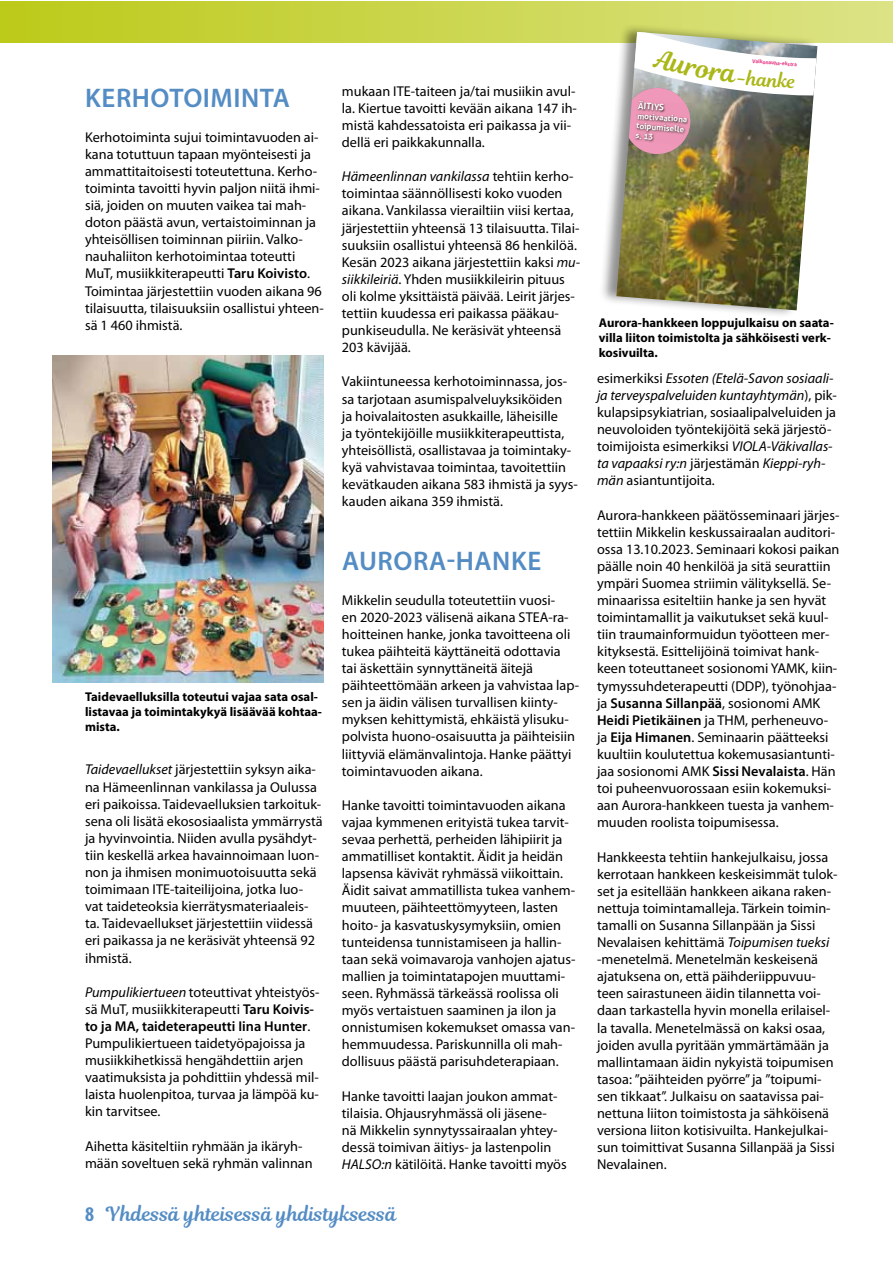
<style>
.page{position:relative;width:893px;height:1263px;background:#fff}
.page>*{position:absolute;margin:0;border:0;box-sizing:border-box;transform-origin:0 0}
.t1{font:600 27px "Myriad Pro";letter-spacing:.02em;color:#548cc4}
.t2{font:19.5px "Magnolia Script";color:#548cc4}
.t3{font:14.25px/17.1px "Myriad Pro";color:#000}
.t4{font:700 12.75px/15px "Myriad Pro";color:#000}
.t5{font:700 9px "Aller";color:#fff}
.t6{font:700 8.25px/9.8px "Aller";color:#fff}
.t7{font:700 5.25px "Aller";color:#e42f7e}
.s1{font-weight:600}
.s2{font-style:italic}
.s3{font-family:"Myriad Pro";font-weight:700;font-stretch:condensed;font-size:21px}
</style>
<div class="page">
<div style="left:0;top:1px;width:892px;height:42px;background:linear-gradient(to right,#bcca19,#dce386)"></div>
<div style="left:599px;top:23px;width:219px;height:296px;background:#000;opacity:.44"></div>
<img style="left:616px;top:155px;width:201px;height:155px">
<img style="left:52px;top:355px;width:272px;height:328px">
<img style="left:616px;top:32px;width:201px;height:123px">
<h1 class="t1" style="left:85px;top:81px;width:206px">KERHOTOIMINTA</h1>
<p class="t3" style="left:85px;top:128px;width:240px">Kerhotoiminta sujui toimintavuoden ai&shy;kana totuttuun tapaan myönteisesti ja ammattitaitoisesti toteutettuna. Kerho&shy;toiminta tavoitti hyvin paljon niitä ihmi&shy;siä, joiden on muuten vaikea tai mah&shy;doton päästä avun, vertaistoiminnan ja yhteisöllisen toiminnan piiriin. Valko&shy;nauhaliiton kerhotoimintaa toteutti MuT, musiikkiterapeutti <span class="s1">Taru Koivisto</span>.<br>Toimintaa järjestettiin vuoden aikana 96 tilaisuutta, tilaisuuksiin osallistui yhteen&shy;sä 1 460 ihmistä.</p>
<p class="t3" style="left:342px;top:82px;width:237px">mukaan ITE-taiteen ja/tai musiikin avul&shy;la. Kiertue tavoitti kevään aikana 147 ih&shy;mistä kahdessatoista eri paikassa ja vii&shy;dellä eri paikkakunnalla.</p>
<p class="t3" style="left:342px;top:168px;width:240px"><span class="s2">Hämeenlinnan vankilassa</span> tehtiin kerho&shy;toimintaa säännöllisesti koko vuoden aikana. Vankilassa vierailtiin viisi kertaa, järjestettiin yhteensä 13 tilaisuutta. Tilai&shy;suuksiin osallistui yhteensä 86 henkilöä.<br>Kesän 2023 aikana järjestettiin kaksi <span class="s2">mu&shy;siikkileiriä</span>. Yhden musiikkileirin pituus oli kolme yksittäistä päivää. Leirit järjes&shy;tettiin kuudessa eri paikassa pääkau&shy;punkiseudulla. Ne keräsivät yhteensä 203 kävijää.</p>
<p class="t3" style="left:342px;top:373px;width:237px">Vakiintuneessa kerhotoiminnassa, jos&shy;sa tarjotaan asumispalveluyksiköiden<br>ja hoivalaitosten asukkaille, läheisille<br>ja työntekijöille musiikkiterapeuttista, yhteisöllistä, osallistavaa ja toimintaky&shy;kyä vahvistavaa toimintaa, tavoitettiin kevätkauden aikana 583 ihmistä ja syys&shy;kauden aikana 359 ihmistä.</p>
<p class="t4" style="left:85px;top:689px;width:238px">Taidevaelluksilla toteutui vajaa sata osal&shy;listavaa ja toimintakykyä lisäävää kohtaa&shy;mista.</p>
<p class="t3" style="left:85px;top:761px;width:239px"><span class="s2">Taidevaellukset</span> järjestettiin syksyn aika&shy;na Hämeenlinnan vankilassa ja Oulussa eri paikoissa. Taidevaelluksien tarkoituk&shy;sena oli lisätä ekososiaalista ymmärrystä ja hyvinvointia. Niiden avulla pysähdyt&shy;tiin keskellä arkea havainnoimaan luon&shy;non ja ihmisen monimuotoisuutta sekä toimimaan ITE-taiteilijoina, jotka luo&shy;vat taideteoksia kierrätysmateriaaleis&shy;ta. Taidevaellukset järjestettiin viidessä eri paikassa ja ne keräsivät yhteensä 92 ihmistä.</p>
<p class="t3" style="left:85px;top:983px;width:236px"><span class="s2">Pumpulikiertueen</span> toteuttivat yhteistyös&shy;sä MuT, musiikkiterapeutti <span class="s1">Taru Koivis&shy;to ja MA, taideterapeutti Iina Hunter</span>.<br>Pumpulikiertueen taidetyöpajoissa ja musiikkihetkissä hengähdettiin arjen vaatimuksista ja pohdittiin yhdessä mil&shy;laista huolenpitoa, turvaa ja lämpöä ku&shy;kin tarvitsee.</p>
<p class="t3" style="left:85px;top:1137px;width:229px">Aihetta käsiteltiin ryhmään ja ikäryh&shy;mään soveltuen sekä ryhmän valinnan</p>
<h1 class="t1" style="left:342px;top:544px;width:201px">AURORA-HANKE</h1>
<p class="t3" style="left:342px;top:591px;width:239px">Mikkelin seudulla toteutettiin vuosi-<br>en 2020-2023 välisenä aikana STEA-ra&shy;hoitteinen hanke, jonka tavoitteena oli tukea päihteitä käyttäneitä odottavia tai äskettäin synnyttäneitä äitejä päihteettömään arkeen ja vahvistaa lap&shy;sen ja äidin välisen turvallisen kiinty&shy;myksen kehittymistä, ehkäistä ylisuku&shy;polvista huono-osaisuutta ja päihteisiin liittyviä elämänvalintoja. Hanke päättyi toimintavuoden aikana.</p>
<p class="t3" style="left:342px;top:796px;width:235px">Hanke tavoitti toimintavuoden aikana vajaa kymmenen erityistä tukea tarvit&shy;sevaa perhettä, perheiden lähipiirit ja ammatilliset kontaktit. Äidit ja heidän lapsensa kävivät ryhmässä viikoittain.<br>Äidit saivat ammatillista tukea vanhem&shy;muuteen, päihteettömyyteen, lasten hoito- ja kasvatuskysymyksiin, omien tunteidensa tunnistamiseen ja hallin&shy;taan sekä voimavaroja vanhojen ajatus&shy;mallien ja toimintatapojen muuttami&shy;seen. Ryhmässä tärkeässä roolissa oli myös vertaistuen saaminen ja ilon ja onnistumisen kokemukset omassa van&shy;hemmuudessa. Pariskunnilla oli mah&shy;dollisuus päästä parisuhdeterapiaan.</p>
<p class="t3" style="left:342px;top:1087px;width:226px">Hanke tavoitti laajan joukon ammat&shy;tilaisia. Ohjausryhmässä oli jäsene-<br>nä Mikkelin synnytyssairaalan yhtey&shy;dessä toimivan äitiys- ja lastenpolin <span class="s2">HALSO:n</span> kätilöitä. Hanke tavoitti myös</p>
<h2 class="t2" style="left:85px;top:1200px;width:313px"><span class="s3">8</span> Yhdessä yhteisessä yhdistyksessä</h2>
<p class="t5" style="left:638px;top:100px;width:28px;rotate:4deg">äitiys</p>
<p class="t6" style="left:637px;top:111px;width:52px;rotate:4deg">motivaationa toipumiselle s. 13</p>
<p class="t7" style="left:752px;top:58px;width:46px;rotate:4deg">valkonauha-ekstra</p>
<p class="t4" style="left:599px;top:314px;width:236px">Aurora-hankkeen loppujulkaisu on saata&shy;villa liiton toimistolta ja sähköisesti verk&shy;kosivuilta.</p>
<p class="t3" style="left:597px;top:369px;width:241px">esimerkiksi <span class="s2">Essoten (Etelä-Savon sosiaali&shy;ja terveyspalveluiden kuntayhtymän</span>), pik&shy;kulapsipsykiatrian, sosiaalipalveluiden ja neuvoloiden työntekijöitä sekä järjestö&shy;toimijoista esimerkiksi <span class="s2">VIOLA-Väkivallas&shy;ta vapaaksi ry:n</span> järjestämän <span class="s2">Kieppi-ryh&shy;män</span> asiantuntijoita.</p>
<p class="t3" style="left:597px;top:506px;width:244px">Aurora-hankkeen päätösseminaari järjes&shy;tettiin Mikkelin keskussairaalan auditori&shy;ossa 13.10.2023. Seminaari kokosi paikan päälle noin 40 henkilöä ja sitä seurattiin ympäri Suomea striimin välityksellä. Se&shy;minaarissa esiteltiin hanke ja sen hyvät toimintamallit ja vaikutukset sekä kuul&shy;tiin traumainformuidun työotteen mer&shy;kityksestä. Esittelijöinä toimivat hank&shy;keen toteuttaneet sosionomi YAMK, kiin&shy;tymyssuhdeterapeutti (DDP), työnohjaa&shy;ja <span class="s1">Susanna Sillanpää</span>, sosionomi AMK <span class="s1">Heidi Pietikäinen</span> ja THM, perheneuvo&shy;ja <span class="s1">Eija Himanen</span>. Seminaarin päätteeksi kuultiin koulutettua kokemusasiantunti&shy;jaa sosionomi AMK <span class="s1">Sissi Nevalaista</span>. Hän toi puheenvuorossaan esiin kokemuksi&shy;aan Aurora-hankkeen tuesta ja vanhem&shy;muuden roolista toipumisessa.</p>
<p class="t3" style="left:597px;top:848px;width:242px">Hankkeesta tehtiin hankejulkaisu, jossa kerrotaan hankkeen keskeisimmät tulok&shy;set ja esitellään hankkeen aikana raken&shy;nettuja toimintamalleja. Tärkein toimin&shy;tamalli on Susanna Sillanpään ja Sissi Nevalaisen kehittämä <span class="s2">Toipumisen tueksi </span>-menetelmä. Menetelmän keskeisenä ajatuksena on, että päihderiippuvuu&shy;teen sairastuneen äidin tilannetta voi&shy;daan tarkastella hyvin monella erilaisel&shy;la tavalla. Menetelmässä on kaksi osaa, joiden avulla pyritään ymmärtämään ja mallintamaan äidin nykyistä toipumisen tasoa: ”päihteiden pyörre” ja ”toipumi&shy;sen tikkaat”. Julkaisu on saatavissa pai&shy;nettuna liiton toimistosta ja sähköisenä versiona liiton kotisivuilta. Hankejulkai&shy;sun toimittivat Susanna Sillanpää ja Sissi Nevalainen.</p>
</div>
